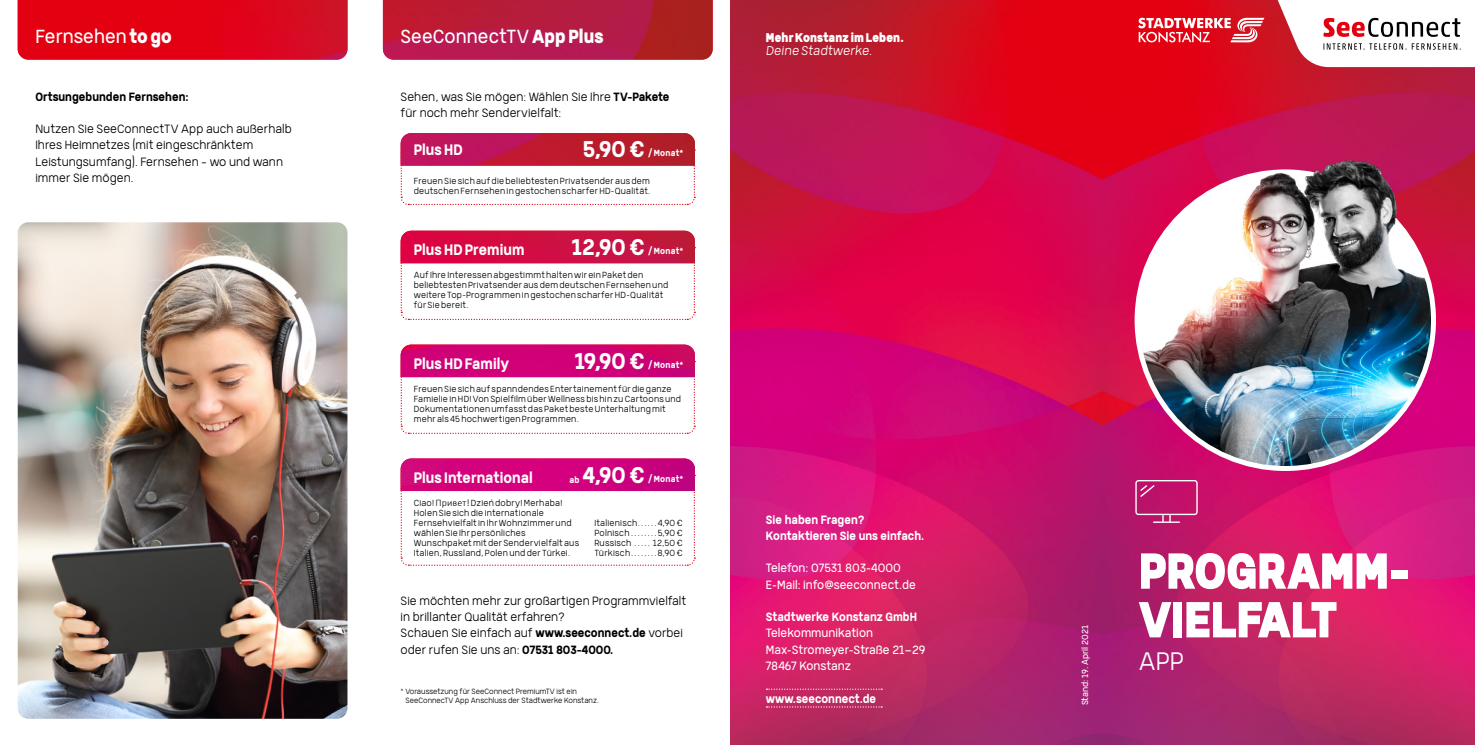
<style>
.page{position:relative;width:1475px;height:745px;background:#fff}
.page>*{position:absolute;margin:0;border:0;box-sizing:border-box;transform-origin:0 0}
.t1{font:900 50px/48.6px "Germalt";color:#fff}
.t2{font:300 25px "Germalt";color:#fff}
.Preis{font:700 22.5px "Germalt";color:#fff}
.Header_negativ{font:300 18.75px "Germalt";color:#fff}
.Headline_negativ{font:700 15px "Germalt";letter-spacing:.005em;color:#fff}
.t3{font:900 12.5px "Germalt";letter-spacing:.015em;color:#fff}
.t4{font:italic 300 12.5px "Germalt";letter-spacing:.005em;color:#fff}
.Fließtext_positiv{font:300 11.88px/16.2px "Germalt";color:#000}
.Fließtext_negativ{font:300 11.88px/16.2px "Germalt";color:#fff}
.Fließtext_negativ-2{font:700 11.88px/16.2px "Germalt";color:#fff}
.Fließtext_positiv-2{font:700 11.88px "Germalt";color:#000}
.Text-klein{font:300 8.75px/10px "Germalt";letter-spacing:.02em;color:#000}
.Preis_klein_light{font:300 8.75px "Germalt";letter-spacing:.025em;color:#000}
.Preis_klein_bold{font:700 8.75px "Germalt";letter-spacing:.025em;color:#fff}
.Fließtext_negativ-3{font:300 8.75px "Germalt";color:#fff}
.Preis-2{font:700 8.75px "Germalt";color:#fff}
.Fließtext_positiv-3{font:300 7.5px/9px "Germalt";color:#000}
.s1{font-weight:900}
.s2{font-weight:700}
.s3{font-family:"Calibri";font-size:10px}
</style>
<div class="page">
<img style="left:18px;top:0;width:329px;height:60px">
<img style="left:730px;top:0;width:744px;height:744px">
<img style="left:1136px;top:172px;width:297px;height:296px;border-radius:148px">
<img style="left:1228px;top:149px;width:191px;height:201px">
<svg style="left:1137px;top:18px;width:126px;height:25px"></svg>
<svg style="left:1272px;top:0;width:202px;height:67px"></svg>
<img style="left:383px;top:0;width:329px;height:60px">
<svg style="left:400px;top:165px;width:295px;height:40px"></svg>
<img style="left:400px;top:133px;width:295px;height:32px">
<svg style="left:400px;top:263px;width:295px;height:57px"></svg>
<img style="left:400px;top:230px;width:295px;height:33px">
<svg style="left:400px;top:377px;width:295px;height:57px"></svg>
<img style="left:400px;top:344px;width:295px;height:33px">
<svg style="left:400px;top:490px;width:295px;height:76px"></svg>
<img style="left:400px;top:458px;width:295px;height:32px">
<svg style="left:766px;top:688px;width:116px;height:1px"></svg>
<svg style="left:766px;top:705px;width:116px;height:2px"></svg>
<svg style="left:1135px;top:479px;width:62px;height:43px;background:#c52b7a"></svg>
<img style="left:18px;top:222px;width:329px;height:496px">
<p class="Header_negativ" style="left:35px;top:24px;width:138px">Fernsehen <span class="s1">to go</span></p>
<p class="Header_negativ" style="left:400px;top:24px;width:204px">SeeConnectTV <span class="s1">App Plus</span></p>
<p class="Fließtext_positiv-2" style="left:35px;top:89px;width:155px">Ortsungebunden Fernsehen:</p>
<p class="Fließtext_positiv" style="left:35px;top:121px;width:258px">Nutzen Sie SeeConnectTV App auch außerhalb Ihres Heimnetzes (mit eingeschränktem Leistungsumfang). Fernsehen — wo und wann immer Sie mögen.</p>
<p class="Fließtext_positiv" style="left:400px;top:88px;width:270px">Sehen, was Sie mögen: Wählen Sie Ihre <span class="s2">TV-Pakete </span>für noch mehr Sendervielfalt:</p>
<p class="Headline_negativ" style="left:413px;top:140px;width:50px">Plus HD</p>
<p class="Preis" style="left:582px;top:135px;width:64px">5,90 €</p>
<p class="Preis_klein_bold" style="left:647px;top:148px;width:37px">/Monat*</p>
<p class="Text-klein" style="left:413px;top:175px;width:238px">Freuen Sie sich auf die beliebtesten Privatsender aus dem deutschen Fernsehen in gestochen scharfer HD-Qualität.</p>
<p class="Headline_negativ" style="left:413px;top:240px;width:112px">Plus HD Premium</p>
<p class="Preis" style="left:572px;top:233px;width:74px">12,90 €</p>
<p class="Preis_klein_bold" style="left:647px;top:245px;width:37px">/Monat*</p>
<p class="Text-klein" style="left:413px;top:269px;width:256px">Auf Ihre Interessen abgestimmt halten wir ein Paket den beliebtesten Privatsender aus dem deutschen Fernsehen und weitere Top-Programmen in gestochen scharfer HD-Qualität für Sie bereit.</p>
<p class="Headline_negativ" style="left:413px;top:354px;width:97px">Plus HD Family</p>
<p class="Preis" style="left:574px;top:347px;width:72px">19,90 €</p>
<p class="Preis_klein_bold" style="left:647px;top:359px;width:37px">/Monat*</p>
<p class="Text-klein" style="left:413px;top:384px;width:269px">Freuen Sie sich auf spanndendes Entertainement für die ganze Famielie in HD! Von Spielfilm über Wellness bis hin zu Cartoons und Dokumentationen umfasst das Paket beste Unterhaltung mit mehr als 45 hochwertigen Programmen.</p>
<p class="Headline_negativ" style="left:413px;top:467px;width:120px">Plus International</p>
<p class="Preis-2" style="left:569px;top:474px;width:12px">ab</p>
<p class="Preis" style="left:582px;top:460px;width:64px">4,90 €</p>
<p class="Preis_klein_bold" style="left:647px;top:473px;width:37px">/Monat*</p>
<p class="Text-klein" style="left:413px;top:498px;width:167px">Ciao! <span class="s3">Привет!</span> Dzień dobry! Merhaba!<br>Holen Sie sich die internationale Fernsehvielfalt in Ihr Wohnzimmer und wählen Sie Ihr persönliches Wunschpaket mit der Sendervielfalt aus Italien, Russland, Polen und der Türkei.</p>
<p class="Preis_klein_light" style="left:594px;top:517px;width:46px">Italienisch......</p>
<p class="Preis_klein_light" style="left:657px;top:517px;width:27px">4,90 €</p>
<p class="Preis_klein_light" style="left:594px;top:527px;width:39px">Polnisch........</p>
<p class="Preis_klein_light" style="left:657px;top:527px;width:27px">5,90 €</p>
<p class="Preis_klein_light" style="left:594px;top:537px;width:42px">Russisch ......</p>
<p class="Preis_klein_light" style="left:652px;top:537px;width:32px">12,50 €</p>
<p class="Preis_klein_light" style="left:594px;top:547px;width:39px">Türkisch........</p>
<p class="Preis_klein_light" style="left:657px;top:547px;width:27px">8,90 €</p>
<p class="Fließtext_positiv" style="left:400px;top:592px;width:287px">Sie möchten mehr zur großartigen Programmvielfalt in brillanter Qualität erfahren?</p>
<p class="Fließtext_positiv" style="left:400px;top:624px;width:284px">Schauen Sie einfach auf <span class="s2">www.seeconnect.de</span> vorbei oder rufen Sie uns an: <span class="s2">07531 803-4000.</span></p>
<p class="Fließtext_positiv-3" style="left:405px;top:686px;width:195px;text-indent:-5px">* Voraussetzung für SeeConnect PremiumTV ist ein<br>SeeConnecTV App Anschluss der Stadtwerke Konstanz.</p>
<p class="t3" style="left:765px;top:30px;width:139px">Mehr Konstanz im Leben.</p>
<p class="t4" style="left:765px;top:43px;width:108px">Deine Stadtwerke.</p>
<p class="Fließtext_negativ-2" style="left:765px;top:511px;width:160px">Sie haben Fragen?<br>Kontaktieren Sie uns einfach.</p>
<p class="Fließtext_negativ" style="left:765px;top:559px;width:136px">Telefon: 07531 803-4000</p>
<p class="Fließtext_negativ" style="left:765px;top:576px;width:151px">E-Mail: info@seeconnect.de</p>
<p class="Fließtext_negativ" style="left:765px;top:608px;width:161px"><span class="s2">Stadtwerke Konstanz GmbH<br></span>Telekommunikation<br>Max-Stromeyer-Straße 21—29<br>78467 Konstanz</p>
<p class="Fließtext_negativ-2" style="left:765px;top:689px;width:112px">www.seeconnect.de</p>
<p class="Fließtext_negativ-3" style="left:1079px;top:705px;width:81px;rotate:-90deg">Stand: 19. April 2021</p>
<p class="t1" style="left:1138px;top:545px;width:272px">PROGRAMM-<br>VIELFALT</p>
<p class="t2" style="left:1138px;top:645px;width:46px">APP</p>
</div>
